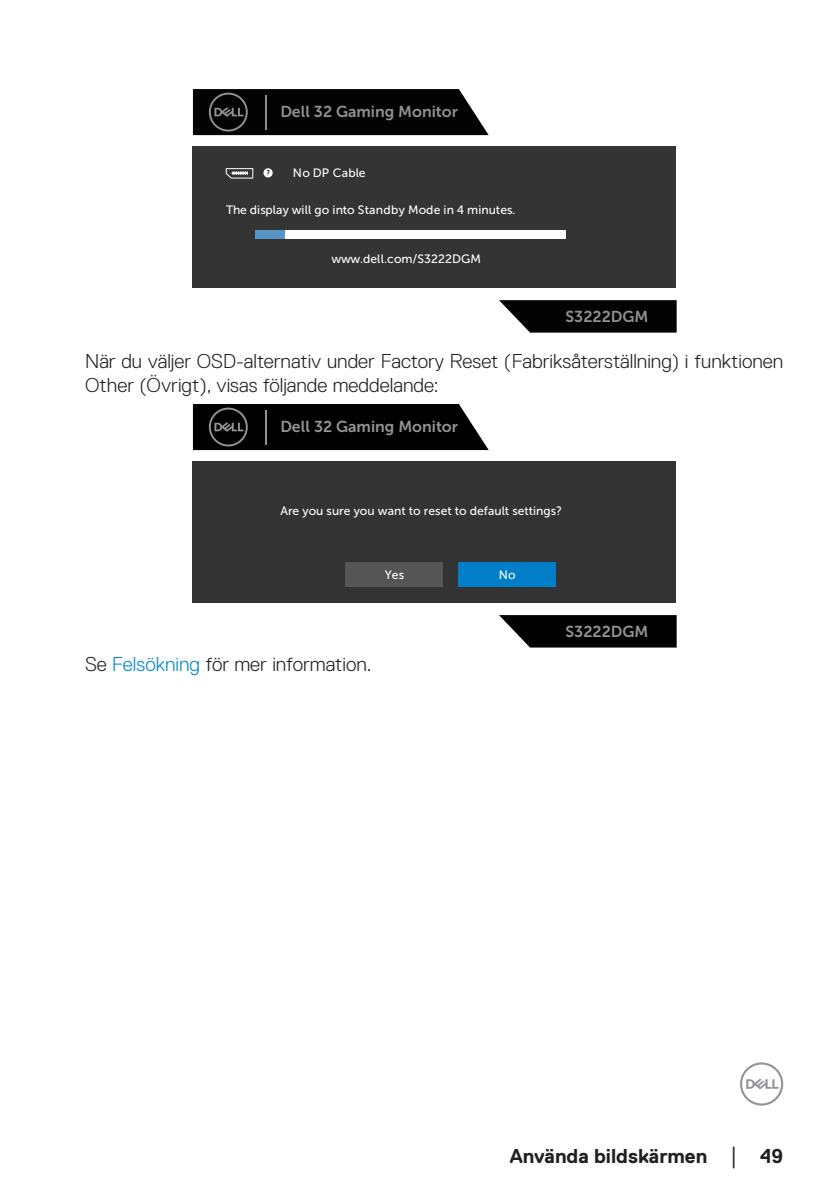
<style>
.page{position:relative;width:840px;height:1191px;background:#fff}
.page>*{position:absolute;margin:0;border:0;box-sizing:border-box;transform-origin:0 0}
.text{font:300 20px/24px "Dell Replica";color:#231f20}
.t1{font:700 20px "Dell Replica";color:#231f20}
.t2{font:15.8px "Museo Sans For Dell 700";color:#8f9093}
.t3{font:15.8px "Museo Sans For Dell 700";color:#939393}
.t4{font:12.2px "Museo Sans For Dell 500";color:#fff}
.s1{color:#0087cb}
.s2{font-family:"Times New Roman";font-weight:400;font-size:18px}
</style>
<div class="page">
<svg style="left:740px;top:1062px;width:42px;height:43px"></svg>
<svg style="left:499px;top:300px;width:177px;height:32px;background:#191919"></svg>
<div style="left:192px;top:146px;width:483px;height:141px;background:#343434"></div>
<div style="left:255px;top:230px;width:310px;height:8px;background:#fff"></div>
<div style="left:255px;top:230px;width:30px;height:8px;background:#5693c6"></div>
<svg style="left:263px;top:168px;width:9px;height:9px"></svg>
<svg style="left:266px;top:170px;width:4px;height:6px"></svg>
<svg style="left:225px;top:168px;width:28px;height:11px"></svg>
<svg style="left:193px;top:89px;width:295px;height:46px;background:#131313"></svg>
<hr style="left:265px;top:95px;width:2px;height:34px;background:#8f9093">
<svg style="left:499px;top:615px;width:177px;height:32px;background:#161616"></svg>
<div style="left:192px;top:461px;width:483px;height:141px;background:#333"></div>
<div style="left:458px;top:562px;width:97px;height:25px;background:#007fc8"></div>
<div style="left:345px;top:562px;width:97px;height:25px;background:#555"></div>
<svg style="left:193px;top:404px;width:295px;height:46px;background:#101010"></svg>
<hr style="left:265px;top:410px;width:2px;height:34px;background:#939393">
<p class="t2" style="left:280px;top:103px;width:179px">Dell 32 Gaming Monitor</p>
<p class="t4" style="left:293px;top:166px;width:74px">No DP Cable</p>
<p class="t4" style="left:226px;top:203px;width:290px">The display will go into Standby Mode in 4 minutes.</p>
<p class="t4" style="left:331px;top:252px;width:151px">www.dell.com/S3222DGM</p>
<p class="t2" style="left:565px;top:308px;width:84px">S3222DGM</p>
<p class="text" style="left:85px;top:349px;width:699px">När du väljer OSD-alternativ under Factory Reset (Fabriksåterställning) i funktionen<br>Other (Övrigt), visas följande meddelande:</p>
<p class="t3" style="left:280px;top:418px;width:179px">Dell 32 Gaming Monitor</p>
<p class="t4" style="left:280px;top:504px;width:283px">Are you sure you want to reset to default settings?</p>
<p class="t4" style="left:384px;top:568px;width:21px">Yes</p>
<p class="t4" style="left:498px;top:568px;width:18px">No</p>
<p class="text" style="left:85px;top:652px;width:288px">Se <span class="s1">Felsökning</span> för mer information.</p>
<p class="t3" style="left:565px;top:623px;width:84px">S3222DGM</p>
<p class="t1" style="left:509px;top:1144px;width:275px">Använda bildskärmen <span class="s2">│</span> 49</p>
</div>
